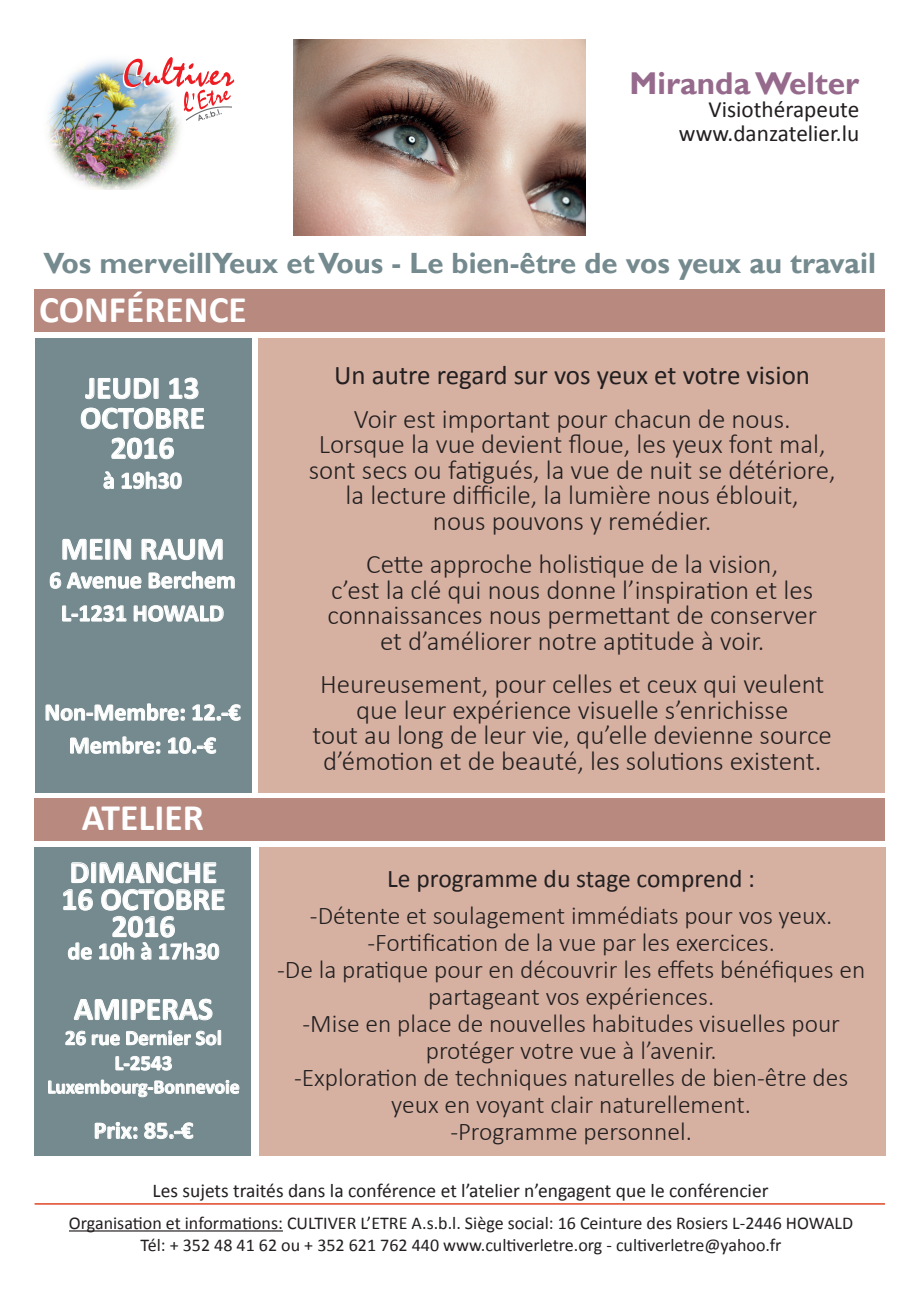
<style>
.page{position:relative;width:919px;height:1289px;background:#fff}
.page>*{position:absolute;margin:0;border:0;box-sizing:border-box;transform-origin:0 0}
.t1{font:700 37.5px "Calibri";color:#fff}
.t2{font:700 31.5px/27px "Calibri";color:#fff;text-align:center}
.t3{font:700 31.5px "Gill Sans";color:#966a8c}
.t4{font:700 29.25px "Gill Sans";color:#748a8e}
.t5{font:300 27px/25.5px "Calibri";color:#231f20;text-align:center}
.t6{font:27px "Calibri";color:#231f20}
.t7{font:300 25.5px/27px "Calibri";color:#231f20;text-align:center}
.t8{font:25.5px "Calibri";color:#231f20}
.t9{font:700 24px/33px "Calibri";color:#fff;text-align:center}
.t10{font:23.25px/23.2px "Calibri";color:#231f20;text-align:right}
.t11{font:700 21px/25.2px "Calibri";color:#fff;text-align:center}
.t12{font:19.5px "Calibri";color:#231f20}
.t13{font:700 19.5px "Calibri";color:#fff}
.t14{font:18px/21.6px "Calibri";color:#231f20;text-align:center}
</style>
<div class="page">
<div style="left:259px;top:847px;width:627px;height:308px;background:#d6b1a2"></div>
<div style="left:34px;top:847px;width:217px;height:308px;background:#748a8e"></div>
<img style="left:293px;top:39px;width:292px;height:197px">
<div style="left:258px;top:338px;width:626px;height:454px;background:#d6b1a2"></div>
<div style="left:35px;top:338px;width:216px;height:454px;background:#748a8e"></div>
<div style="left:34px;top:289px;width:850px;height:43px;background:#b7897f"></div>
<hr style="left:69px;top:1230px;width:214px;height:1px;background:#231f20">
<hr style="left:35px;top:1203px;width:849px;height:1px;background:#de4626">
<img style="left:47px;top:59px;width:134px;height:131px">
<svg style="left:123px;top:57px;width:111px;height:65px"></svg>
<div style="left:34px;top:798px;width:850px;height:43px;background:#b7897f"></div>
<svg style="left:63px;top:861px;width:162px;height:99px"></svg>
<svg style="left:74px;top:998px;width:139px;height:22px"></svg>
<svg style="left:65px;top:1030px;width:55px;height:15px"></svg>
<svg style="left:126px;top:1030px;width:95px;height:15px"></svg>
<svg style="left:115px;top:1056px;width:57px;height:14px"></svg>
<svg style="left:48px;top:1079px;width:192px;height:18px"></svg>
<svg style="left:94px;top:1122px;width:44px;height:17px"></svg>
<svg style="left:144px;top:1122px;width:49px;height:17px"></svg>
<svg style="left:85px;top:377px;width:74px;height:22px"></svg>
<svg style="left:169px;top:377px;width:30px;height:22px"></svg>
<svg style="left:80px;top:407px;width:124px;height:22px"></svg>
<svg style="left:111px;top:437px;width:63px;height:22px"></svg>
<svg style="left:103px;top:471px;width:11px;height:18px"></svg>
<svg style="left:121px;top:471px;width:61px;height:18px"></svg>
<svg style="left:62px;top:538px;width:69px;height:22px"></svg>
<svg style="left:141px;top:538px;width:82px;height:22px"></svg>
<svg style="left:50px;top:572px;width:92px;height:17px"></svg>
<svg style="left:148px;top:571px;width:87px;height:18px"></svg>
<svg style="left:62px;top:605px;width:65px;height:17px"></svg>
<svg style="left:133px;top:605px;width:91px;height:17px"></svg>
<svg style="left:45px;top:703px;width:140px;height:18px"></svg>
<svg style="left:192px;top:704px;width:49px;height:17px"></svg>
<svg style="left:70px;top:736px;width:91px;height:18px"></svg>
<svg style="left:168px;top:737px;width:48px;height:17px"></svg>
<p class="t3" style="left:629px;top:64px;width:231px">Miranda Welter</p>
<p class="t10" style="left:679px;top:98px;width:182px">Visiothérapeute www.danzatelier.lu</p>
<p class="t4" style="left:43px;top:246px;width:834px">Vos merveillYeux et Vous - Le bien-être de vos yeux au travail</p>
<h1 class="t1" style="left:39px;top:286px;width:209px">CONFÉRENCE</h1>
<p class="t2" style="left:80px;top:373px;width:126px;line-height:30px">JEUDI 13<br>OCTOBRE<br>2016</p>
<p class="t9" style="left:103px;top:464px;width:80px">à 19h30</p>
<p class="t2" style="left:61px;top:535px;width:165px">MEIN RAUM</p>
<p class="t9" style="left:49px;top:563px;width:188px">6 Avenue Berchem<br>L-1231 HOWALD</p>
<p class="t9" style="left:44px;top:695px;width:198px">Non-Membre: 12.-€<br>Membre: 10.-€</p>
<h1 class="t1" style="left:82px;top:793px;width:123px">ATELIER</h1>
<p class="t2" style="left:61px;top:858px;width:166px">DIMANCHE<br>16 OCTOBRE<br>2016</p>
<p class="t9" style="left:67px;top:934px;width:153px">de 10h à 17h30</p>
<p class="t2" style="left:74px;top:995px;width:140px">AMIPERAS</p>
<p class="t11" style="left:65px;top:1025px;width:158px">26 rue Dernier Sol<br>L-2543</p>
<p class="t13" style="left:47px;top:1074px;width:194px">Luxembourg-Bonnevoie</p>
<p class="t9" style="left:94px;top:1113px;width:101px">Prix: 85.-€</p>
<p class="t6" style="left:334px;top:358px;width:477px">Un autre regard sur vos yeux et votre vision</p>
<p class="t5" style="left:308px;top:405px;width:528px">Voir est important pour chacun de nous.<br>Lorsque la vue devient floue, les yeux font mal, sont secs ou fatigués, la vue de nuit se dété riore, la lecture difficile, la lumière nous éblouit,<br>nous pouvons y remédier.</p>
<p class="t5" style="left:327px;top:551px;width:491px">Cette approche holistique de la vision,<br>c’est la clé qui nous donne l’inspiration et les connaissances nous permettant de conserver et d’améliorer notre aptitude à voir.</p>
<p class="t5" style="left:312px;top:671px;width:521px">Heureusement, pour celles et ceux qui veulent que leur expérience visuelle s’enrichisse<br>tout au long de leur vie, qu’elle devienne source d’émotion et de beauté, les solutions existent.</p>
<p class="t8" style="left:387px;top:862px;width:369px">Le programme du stage comprend :</p>
<p class="t7" style="left:277px;top:902px;width:589px">-Détente et soulagement immédiats pour vos yeux. -Fortification de la vue par les exercices.<br>-De la pratique pour en découvrir les effets bénéfiques en partageant vos expé riences.<br>-Mise en place de nouvelles habitudes visuelles pour protéger votre vue à l’avenir.<br>-Exploration de techniques naturelles de bien-être des yeux en voyant clair naturellement.<br>-Programme personnel.</p>
<p class="t12" style="left:152px;top:1178px;width:617px">Les sujets traités dans la conférence et l’atelier n’engagent que le conférencier</p>
<p class="t14" style="left:69px;top:1212px;width:785px">Organisation et informations: CULTIVER L’ETRE A.s.b.l. Siège social: 16 Ceinture des Rosiers L-2446 HOWALD<br>Tél: + 352 48 41 62 ou + 352 621 762 440 www.cultiverletre.org - cultiverletre@yahoo.fr</p>
</div>
